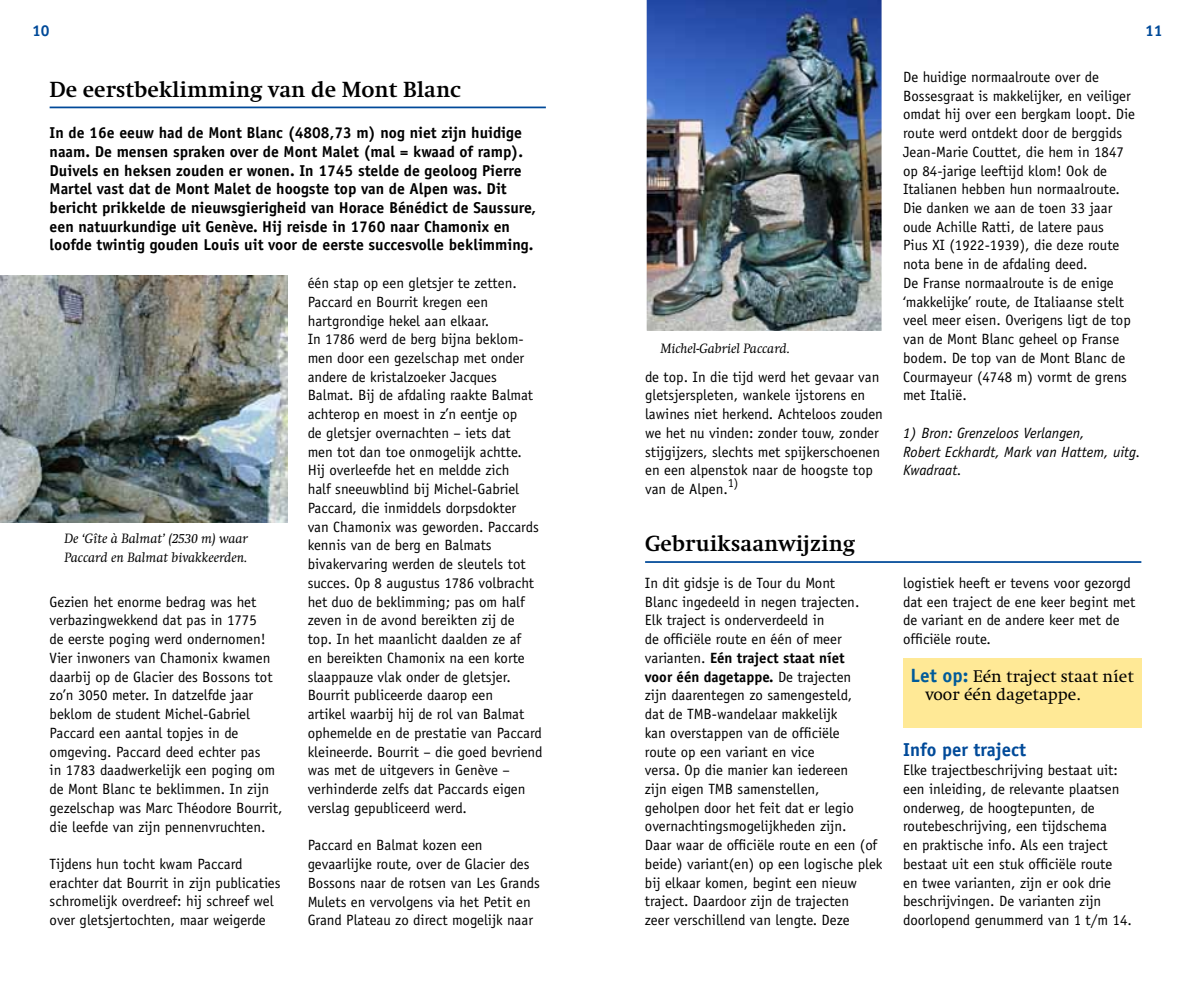
<style>
.page{position:relative;width:1191px;height:993px;background:#fff}
.page>*{position:absolute;margin:0;border:0;box-sizing:border-box;transform-origin:0 0}
.t1{font:700 22.75px "Swift";color:#000}
.t2{font:700 18.72px "Officina Sans";color:#004a99}
.t3{font:17.5px/18.7px "Swift";color:#000}
.t4{font:700 15.75px/18.7px "Officina Sans";color:#000}
.t5{font:700 15.75px "Officina Sans";color:#004a99}
.t6{font:14.88px/18.7px "Officina Sans";color:#000}
.t7{font:italic 14.88px/18.7px "Officina Sans";color:#000}
.t8{font:italic 14px/18.7px "Swift";color:#000}
.t9{font:12.25px "Officina Sans";color:#000}
.s1{font-weight:700}
.s2{font-family:"Officina Sans";font-weight:700;font-size:19.25px;color:#005b9a}
</style>
<div class="page">
<img style="left:646px;top:0;width:236px;height:331px">
<img style="left:0;top:275px;width:288px;height:247px">
<hr style="left:645px;top:561px;width:496px;height:1px;background:#004a99">
<div style="left:903px;top:657px;width:238px;height:70px;background:#ffe996"></div>
<hr style="left:50px;top:106px;width:496px;height:2px;background:#004a99">
<p class="t5" style="left:32px;top:21px;width:19px">10</p>
<p class="t5" style="left:1145px;top:21px;width:19px">11</p>
<h1 class="t1" style="left:50px;top:77px;width:412px">De eerstbeklimming van de Mont Blanc</h1>
<p class="t4" style="left:50px;top:123px;width:488px">In de 16e eeuw had de Mont Blanc (4808,73 m) nog niet zijn huidige naam. De mensen spraken over de Mont Malet (mal = kwaad of ramp).<br>Duivels en heksen zouden er wonen. In 1745 stelde de geoloog Pierre Martel vast dat de Mont Malet de hoogste top van de Alpen was. Dit bericht prikkelde de nieuwsgierigheid van Horace Bénédict de Saussure, een natuurkundige uit Genève. Hij reisde in 1760 naar Chamonix en loofde twintig gouden Louis uit voor de eerste succesvolle beklimming.</p>
<p class="t8" style="left:64px;top:529px;width:185px">De ‘Gîte à Balmat’ (2530 m) waar<br>Paccard en Balmat bivakkeerden.</p>
<p class="t6" style="left:50px;top:592px;width:234px">Gezien het enorme bedrag was het verbazingwekkend dat pas in 1775<br>de eerste poging werd ondernomen!<br>Vier inwoners van Chamonix kwamen daarbij op de Glacier des Bossons tot zo’n 3050 meter. In datzelfde jaar beklom de student Michel-Gabriel Paccard een aantal topjes in de omgeving. Paccard deed echter pas<br>in 1783 daadwerkelijk een poging om de Mont Blanc te beklimmen. In zijn gezelschap was Marc Théodore Bourrit, die leefde van zijn pennenvruchten.</p>
<p class="t6" style="left:50px;top:854px;width:232px">Tijdens hun tocht kwam Paccard erachter dat Bourrit in zijn publicaties schromelijk overdreef: hij schreef wel over gletsjertochten, maar weigerde</p>
<p class="t6" style="left:308px;top:273px;width:236px">één stap op een gletsjer te zetten.<br>Paccard en Bourrit kregen een hartgrondige hekel aan elkaar.<br>In 1786 werd de berg bijna beklom&shy;men door een gezelschap met onder andere de kristalzoeker Jacques Balmat. Bij de afdaling raakte Balmat achterop en moest in z’n eentje op<br>de gletsjer overnachten – iets dat<br>men tot dan toe onmogelijk achtte.<br>Hij overleefde het en meldde zich<br>half sneeuwblind bij Michel-Gabriel Paccard, die inmiddels dorpsdokter<br>van Chamonix was geworden. Paccards kennis van de berg en Balmats bivakervaring werden de sleutels tot succes. Op 8 augustus 1786 volbracht het duo de beklimming; pas om half zeven in de avond bereikten zij de top. In het maanlicht daalden ze af<br>en bereikten Chamonix na een korte slaappauze vlak onder de gletsjer.<br>Bourrit publiceerde daarop een<br>artikel waarbij hij de rol van Balmat ophemelde en de prestatie van Paccard kleineerde. Bourrit – die goed bevriend was met de uitgevers in Genève – verhinderde zelfs dat Paccards eigen verslag gepubliceerd werd.</p>
<p class="t6" style="left:308px;top:835px;width:234px">Paccard en Balmat kozen een gevaarlijke route, over de Glacier des Bossons naar de rotsen van Les Grands Mulets en vervolgens via het Petit en Grand Plateau zo direct mogelijk naar</p>
<p class="t8" style="left:660px;top:339px;width:131px">Michel-Gabriel Paccard.</p>
<p class="t6" style="left:645px;top:367px;width:239px">de top. In die tijd werd het gevaar van gletsjerspleten, wankele ijstorens en lawines niet herkend. Achteloos zouden we het nu vinden: zonder touw, zonder stijgijzers, slechts met spijkerschoenen en een alpenstok naar de hoogste top van de Alpen.</p>
<p class="t9" style="left:728px;top:475px;width:12px">1)</p>
<p class="t6" style="left:903px;top:67px;width:233px">De huidige normaalroute over de Bossesgraat is makkelijker, en veiliger omdat hij over een bergkam loopt. Die route werd ontdekt door de berggids Jean-Marie Couttet, die hem in 1847 op 84-jarige leeftijd klom! Ook de Italianen hebben hun normaalroute.<br>Die danken we aan de toen 33 jaar oude Achille Ratti, de latere paus<br>Pius XI (1922-1939), die deze route nota bene in de afdaling deed.<br>De Franse normaalroute is de enige ‘makkelijke’ route, de Italiaanse stelt veel meer eisen. Overigens ligt de top van de Mont Blanc geheel op Franse bodem. De top van de Mont Blanc de Courmayeur (4748 m) vormt de grens met Italië.</p>
<p class="t7" style="left:903px;top:423px;width:239px">1) Bron: Grenzeloos Verlangen,<br>Robert Eckhardt, Mark van Hattem, uitg.<br>Kwadraat.</p>
<h1 class="t1" style="left:645px;top:531px;width:212px">Gebruiksaanwijzing</h1>
<p class="t6" style="left:645px;top:573px;width:239px">In dit gidsje is de Tour du Mont<br>Blanc ingedeeld in negen trajecten.<br>Elk traject is onderverdeeld in<br>de officiële route en één of meer varianten. <span class="s1">Eén traject staat níet<br>voor één dagetappe.</span> De trajecten<br>zijn daarentegen zo samengesteld,<br>dat de TMB-wandelaar makkelijk<br>kan overstappen van de officiële<br>route op een variant en vice<br>versa. Op die manier kan iedereen<br>zijn eigen TMB samenstellen,<br>geholpen door het feit dat er legio overnachtingsmogelijkheden zijn.<br>Daar waar de officiële route en een (of beide) variant(en) op een logische plek bij elkaar komen, begint een nieuw traject. Daardoor zijn de trajecten<br>zeer verschillend van lengte. Deze</p>
<p class="t6" style="left:903px;top:573px;width:234px">logistiek heeft er tevens voor gezorgd dat een traject de ene keer begint met de variant en de andere keer met de officiële route.</p>
<p class="t3" style="left:925px;top:666px;width:210px;text-indent:-15px"><span class="s2">Let op:</span> Eén traject staat níet voor één dagetappe.</p>
<p class="t2" style="left:903px;top:738px;width:124px">Info per traject</p>
<p class="t6" style="left:903px;top:760px;width:230px">Elke trajectbeschrijving bestaat uit: een inleiding, de relevante plaatsen onderweg, de hoogtepunten, de routebeschrijving, een tijdschema<br>en praktische info. Als een traject bestaat uit een stuk officiële route<br>en twee varianten, zijn er ook drie beschrijvingen. De varianten zijn doorlopend genummerd van 1 t/m 14.</p>
</div>
